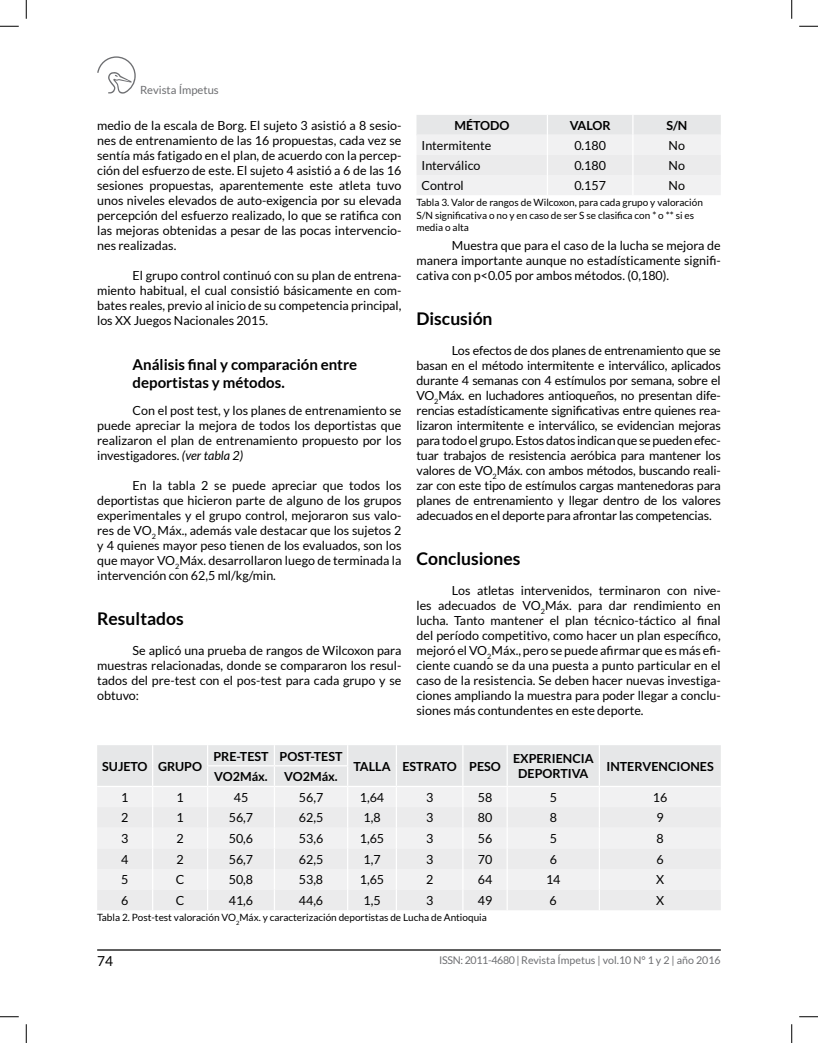
<style>
.page{position:relative;width:818px;height:1043px;background:#fff}
.page>*{position:absolute;margin:0;border:0;box-sizing:border-box;transform-origin:0 0}
.t1{font:700 17.5px "Lato";color:#000}
.t2{font:700 15px/18px "Lato";color:#000}
.t3{font:13.75px "Lato";color:#000}
.t4{font:12.5px/15px "Lato";color:#000;text-align:justify}
.t5{font:700 12.5px/15px "Lato";color:#000;text-align:center}
.t6{font:11.25px "Lato";color:#6d6e71}
.t7{font:10.62px "Lato";color:#6d6e71}
.t8{font:10px/12.5px "Lato";color:#000}
.s1{font-style:italic}
</style>
<div class="page">
<hr style="left:97px;top:949px;width:623px;height:1px;background:#000">
<svg style="left:97px;top:56px;width:39px;height:38px"></svg>
<svg style="left:416px;top:115px;width:304px;height:80px"></svg>
<div style="left:97px;top:745px;width:623px;height:165px;background:#ebebec"></div>
<hr style="left:506px;top:889px;width:2px;height:21px;background:#fff">
<hr style="left:598px;top:889px;width:2px;height:21px;background:#fff">
<hr style="left:207px;top:765px;width:67px;height:1px;background:#fff">
<hr style="left:274px;top:765px;width:74px;height:1px;background:#fff">
<hr style="left:97px;top:785px;width:56px;height:2px;background:#fff">
<hr style="left:153px;top:785px;width:54px;height:2px;background:#fff">
<hr style="left:207px;top:785px;width:67px;height:2px;background:#fff">
<hr style="left:274px;top:785px;width:73px;height:2px;background:#fff">
<hr style="left:347px;top:785px;width:49px;height:2px;background:#fff">
<hr style="left:396px;top:785px;width:67px;height:2px;background:#fff">
<hr style="left:463px;top:785px;width:44px;height:2px;background:#fff">
<hr style="left:507px;top:785px;width:92px;height:2px;background:#fff">
<hr style="left:599px;top:785px;width:121px;height:2px;background:#fff">
<svg style="left:0;top:25px;width:19px;height:2px"></svg>
<svg style="left:799px;top:25px;width:19px;height:2px"></svg>
<svg style="left:0;top:1016px;width:19px;height:1px"></svg>
<svg style="left:799px;top:1016px;width:19px;height:1px"></svg>
<svg style="left:25px;top:0;width:2px;height:19px"></svg>
<svg style="left:25px;top:1024px;width:2px;height:18px"></svg>
<svg style="left:791px;top:0;width:1px;height:19px"></svg>
<svg style="left:791px;top:1024px;width:1px;height:18px"></svg>
<p class="t6" style="left:140px;top:83px;width:80px">Revista Ímpetus</p>
<p class="t4" style="left:97px;top:118px;width:306px">medio de la escala de Borg. El sujeto 3 asistió a 8 sesio&shy;nes de entrenamiento de las 16 propuestas, cada vez se sentía más fatigado en el plan, de acuerdo con la percep&shy;ción del esfuerzo de este. El sujeto 4 asistió a 6 de las 16 sesiones propuestas, aparentemente este atleta tuvo unos niveles elevados de auto-exigencia por su elevada percepción del esfuerzo realizado, lo que se ratifica con las mejoras obtenidas a pesar de las pocas intervencio&shy;nes realizadas.</p>
<p class="t4" style="left:97px;top:268px;width:306px;text-indent:35px">El grupo control continuó con su plan de entrena&shy;miento habitual, el cual consistió básicamente en com&shy;bates reales, previo al inicio de su competencia principal, los XX Juegos Nacionales 2015.</p>
<p class="t2" style="left:133px;top:355px;width:226px">Análisis final y comparación entre deportistas y métodos.</p>
<p class="t4" style="left:97px;top:403px;width:306px;text-indent:35px">Con el post test, y los planes de entrenamiento se puede apreciar la mejora de todos los deportistas que realizaron el plan de entrenamiento propuesto por los investigadores. <span class="s1">(ver tabla 2)</span></p>
<p class="t4" style="left:97px;top:478px;width:306px;text-indent:35px">En la tabla 2 se puede apreciar que todos los deportistas que hicieron parte de alguno de los grupos experimentales y el grupo control, mejoraron sus valo&shy;res de VO<sub>2</sub> Máx., además vale destacar que los sujetos 2 y 4 quienes mayor peso tienen de los evaluados, son los que mayor VO<sub>2</sub>Máx. desarrollaron luego de terminada la intervención con 62,5 ml/kg/min.</p>
<h1 class="t1" style="left:97px;top:608px;width:88px">Resultados</h1>
<p class="t4" style="left:97px;top:643px;width:306px;text-indent:35px">Se aplicó una prueba de rangos de Wilcoxon para muestras relacionadas, donde se compararon los resul&shy;tados del pre-test con el pos-test para cada grupo y se obtuvo:</p>
<p class="t5" style="left:454px;top:118px;width:57px">MÉTODO</p>
<p class="t5" style="left:569px;top:118px;width:42px">VALOR</p>
<p class="t5" style="left:666px;top:118px;width:22px">S/N</p>
<p class="t4" style="left:421px;top:138px;width:71px">Intermitente</p>
<p class="t4" style="left:574px;top:138px;width:33px">0.180</p>
<p class="t4" style="left:668px;top:138px;width:18px">No</p>
<p class="t4" style="left:421px;top:158px;width:60px">Interválico</p>
<p class="t4" style="left:574px;top:158px;width:33px">0.180</p>
<p class="t4" style="left:668px;top:158px;width:18px">No</p>
<p class="t4" style="left:421px;top:178px;width:44px">Control</p>
<p class="t4" style="left:574px;top:178px;width:33px">0.157</p>
<p class="t4" style="left:668px;top:178px;width:18px">No</p>
<p class="t8" style="left:416px;top:196px;width:288px">Tabla 3. Valor de rangos de Wilcoxon, para cada grupo y valoración<br>S/N significativa o no y en caso de ser S se clasifica con * o ** si es media o alta</p>
<p class="t4" style="left:416px;top:238px;width:306px;text-indent:35px">Muestra que para el caso de la lucha se mejora de manera importante aunque no estadísticamente signifi&shy;cativa con p&lt;0.05 por ambos métodos. (0,180).</p>
<h1 class="t1" style="left:416px;top:308px;width:78px">Discusión</h1>
<p class="t4" style="left:416px;top:343px;width:306px;text-indent:35px">Los efectos de dos planes de entrenamiento que se basan en el método intermitente e interválico, aplicados durante 4 semanas con 4 estímulos por semana, sobre el VO<sub>2</sub>Máx. en luchadores antioqueños, no presentan dife&shy;rencias estadísticamente significativas entre quienes rea&shy;lizaron intermitente e interválico, se evidencian mejoras para todo el grupo. Estos datos indican que se pueden efec&shy;tuar trabajos de resistencia aeróbica para mantener los valores de VO<sub>2</sub>Máx. con ambos métodos, buscando reali&shy;zar con este tipo de estímulos cargas mantenedoras para planes de entrenamiento y llegar dentro de los valores adecuados en el deporte para afrontar las competencias.</p>
<h1 class="t1" style="left:416px;top:548px;width:105px">Conclusiones</h1>
<p class="t4" style="left:416px;top:583px;width:306px;text-indent:35px">Los atletas intervenidos, terminaron con nive&shy;les adecuados de VO<sub>2</sub>Máx. para dar rendimiento en lucha. Tanto mantener el plan técnico-táctico al final del período competitivo, como hacer un plan específico, mejoró el VO<sub>2</sub>Máx., pero se puede afirmar que es más efi&shy;ciente cuando se da una puesta a punto particular en el caso de la resistencia. Se deben hacer nuevas investiga&shy;ciones ampliando la muestra para poder llegar a conclu&shy;siones más contundentes en este deporte.</p>
<p class="t5" style="left:102px;top:758px;width:101px">SUJETO GRUPO</p>
<p class="t5" style="left:213px;top:748px;width:131px">PRE-TEST POST-TEST</p>
<p class="t5" style="left:214px;top:769px;width:55px">VO2Máx.</p>
<p class="t5" style="left:284px;top:769px;width:55px">VO2Máx.</p>
<p class="t5" style="left:353px;top:758px;width:149px">TALLA ESTRATO PESO</p>
<p class="t5" style="left:513px;top:751px;width:82px">EXPERIENCIA<br>DEPORTIVA</p>
<p class="t5" style="left:606px;top:758px;width:109px">INTERVENCIONES</p>
<p class="t4" style="left:121px;top:789px;width:9px">1</p>
<p class="t4" style="left:176px;top:789px;width:9px">1</p>
<p class="t4" style="left:234px;top:789px;width:16px">45</p>
<p class="t4" style="left:299px;top:789px;width:26px">56,7</p>
<p class="t4" style="left:360px;top:789px;width:26px">1,64</p>
<p class="t4" style="left:426px;top:789px;width:9px">3</p>
<p class="t4" style="left:477px;top:789px;width:16px">58</p>
<p class="t4" style="left:549px;top:789px;width:9px">5</p>
<p class="t4" style="left:652px;top:789px;width:16px">16</p>
<p class="t4" style="left:121px;top:810px;width:9px">2</p>
<p class="t4" style="left:176px;top:810px;width:9px">1</p>
<p class="t4" style="left:229px;top:810px;width:26px">56,7</p>
<p class="t4" style="left:299px;top:810px;width:26px">62,5</p>
<p class="t4" style="left:363px;top:810px;width:19px">1,8</p>
<p class="t4" style="left:426px;top:810px;width:9px">3</p>
<p class="t4" style="left:477px;top:810px;width:16px">80</p>
<p class="t4" style="left:549px;top:810px;width:9px">8</p>
<p class="t4" style="left:656px;top:810px;width:9px">9</p>
<p class="t4" style="left:121px;top:831px;width:9px">3</p>
<p class="t4" style="left:176px;top:831px;width:9px">2</p>
<p class="t4" style="left:229px;top:831px;width:26px">50,6</p>
<p class="t4" style="left:299px;top:831px;width:26px">53,6</p>
<p class="t4" style="left:360px;top:831px;width:26px">1,65</p>
<p class="t4" style="left:426px;top:831px;width:9px">3</p>
<p class="t4" style="left:477px;top:831px;width:16px">56</p>
<p class="t4" style="left:549px;top:831px;width:9px">5</p>
<p class="t4" style="left:656px;top:831px;width:9px">8</p>
<p class="t4" style="left:121px;top:851px;width:9px">4</p>
<p class="t4" style="left:176px;top:851px;width:9px">2</p>
<p class="t4" style="left:229px;top:851px;width:26px">56,7</p>
<p class="t4" style="left:299px;top:851px;width:26px">62,5</p>
<p class="t4" style="left:363px;top:851px;width:19px">1,7</p>
<p class="t4" style="left:426px;top:851px;width:9px">3</p>
<p class="t4" style="left:477px;top:851px;width:16px">70</p>
<p class="t4" style="left:549px;top:851px;width:9px">6</p>
<p class="t4" style="left:656px;top:851px;width:9px">6</p>
<p class="t4" style="left:121px;top:872px;width:9px">5</p>
<p class="t4" style="left:176px;top:872px;width:10px">C</p>
<p class="t4" style="left:229px;top:872px;width:26px">50,8</p>
<p class="t4" style="left:299px;top:872px;width:26px">53,8</p>
<p class="t4" style="left:360px;top:872px;width:26px">1,65</p>
<p class="t4" style="left:426px;top:872px;width:9px">2</p>
<p class="t4" style="left:477px;top:872px;width:16px">64</p>
<p class="t4" style="left:546px;top:872px;width:16px">14</p>
<p class="t4" style="left:656px;top:872px;width:10px">X</p>
<p class="t4" style="left:121px;top:892px;width:9px">6</p>
<p class="t4" style="left:176px;top:892px;width:10px">C</p>
<p class="t4" style="left:229px;top:892px;width:26px">41,6</p>
<p class="t4" style="left:299px;top:892px;width:26px">44,6</p>
<p class="t4" style="left:363px;top:892px;width:19px">1,5</p>
<p class="t4" style="left:426px;top:892px;width:9px">3</p>
<p class="t4" style="left:477px;top:892px;width:16px">49</p>
<p class="t4" style="left:549px;top:892px;width:9px">6</p>
<p class="t4" style="left:656px;top:892px;width:10px">X</p>
<p class="t8" style="left:97px;top:911px;width:391px">Tabla 2. Post-test valoración VO<sub>2</sub>Máx. y caracterización deportistas de Lucha de Antioquia</p>
<p class="t3" style="left:97px;top:953px;width:17px">74</p>
<p class="t7" style="left:439px;top:954px;width:283px">ISSN: 2011-4680 | Revista Ímpetus | vol.10 N° 1 y 2 | año 2016</p>
</div>
